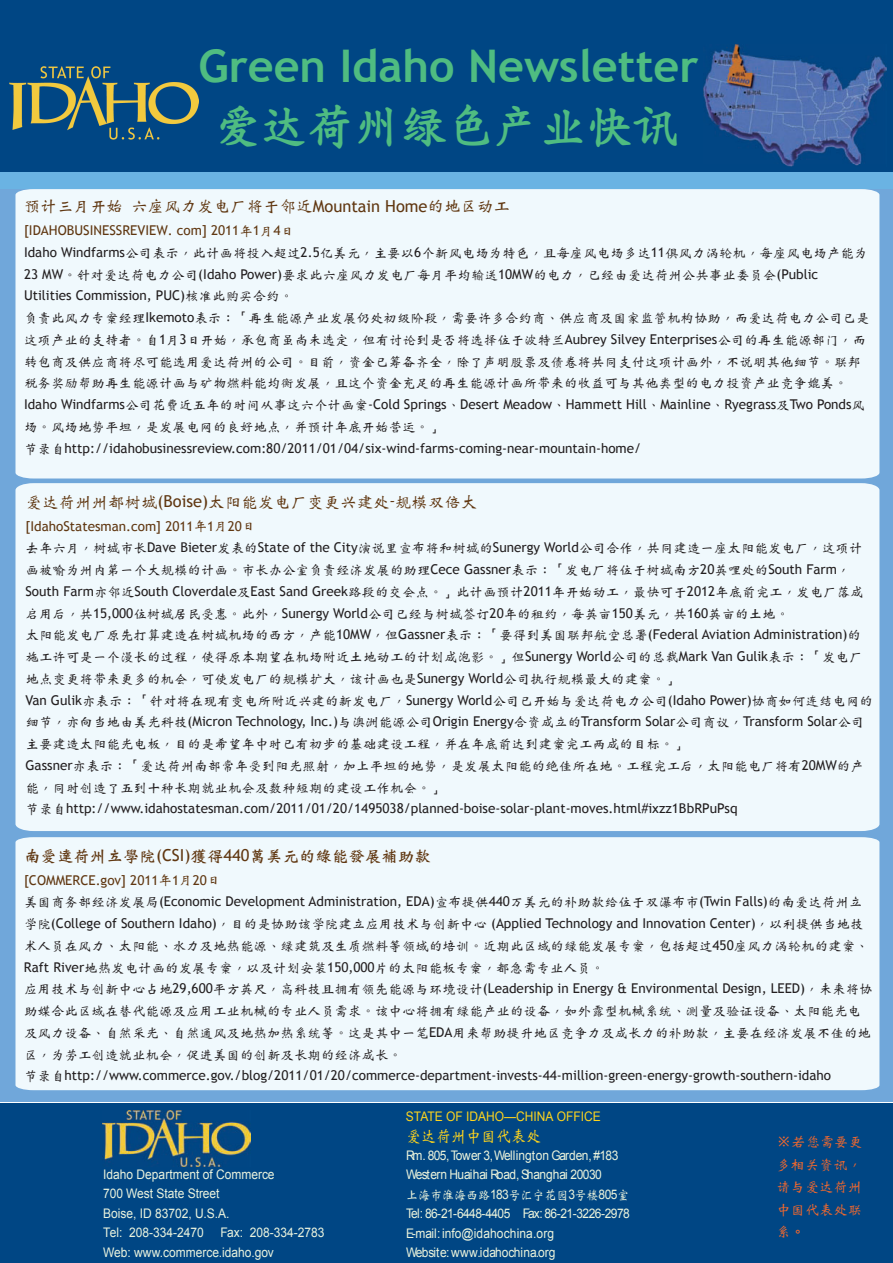
<style>
.page{position:relative;width:893px;height:1263px;background:#fff}
.page>*{position:absolute;margin:0;border:0;box-sizing:border-box;transform-origin:0 0}
.t1{font:46.5px "Han Wang Kai Bold Gb 5";color:#4fbc81}
.t2{font:700 45px "Trebuchet MS";color:#4fbc81}
.t3{font:16.5px "Han Wang Wei Bei Medium Gb 5";color:#603711}
.t4{font:16.5px "DF Wei Bei Md HK BF";color:#603711}
.t5{font:16.5px "Han Wang Wei Bei Medium Gb 5";color:#fed41d;scale:.91 1}
.t6{font:14.25px/22.5px "Han Wang Wei Bei Medium Gb 5";color:#f2682e;text-align:justify}
.t7{font:13.5px/21.8px "Han Wang Wei Bei Medium Gb 5";color:#231f20}
.t8{font:13.5px/21.6px "Trebuchet MS";color:#231f20}
.t9{font:13.5px "Trebuchet MS";color:#603711}
.t10{font:13.2px/19.5px "Arial";color:#eaf3de;scale:.91 1}
.t11{font:13.2px/19.5px "Arial";letter-spacing:-.005em;color:#ecf4dc;scale:.91 1}
.t12{font:13.2px/19.5px "Arial";letter-spacing:-.045em;color:#ecf4dc;scale:.91 1}
.t13{font:13.2px "Arial";color:#fed41d;scale:.91 1}
.t14{font:13.2px "Han Wang Wei Bei Medium Gb 5";color:#ecf4dc;scale:.91 1}
.s1{font-family:"Trebuchet MS"}
.s2{font-family:"Han Wang Wei Bei Medium Gb 5"}
.s3{color:#603711}
.s4{font-family:"Han Wang Wei Bei Medium Gb 5";color:#603711}
.s5{font-family:"Arial"}
.s6{font-family:"DF Wei Bei Md HK BF";font-size:15px}
.s7{font-family:"DF Wei Bei Md HK BF"}
</style>
<div class="page">
<div style="left:0;top:0;width:893px;height:182px;background:#004684"></div>
<div style="left:0;top:1114px;width:893px;height:149px;background:#004684"></div>
<div style="left:0;top:1103px;width:893px;height:29px;background:#004684"></div>
<img style="left:9px;top:66px;width:190px;height:73px">
<img style="left:103px;top:1110px;width:147px;height:57px">
<img style="left:704px;top:45px;width:182px;height:122px">
<div style="left:0;top:189px;width:893px;height:913px;background:#70a7da"></div>
<div style="left:0;top:172px;width:893px;height:17px;background:#6ab3e3"></div>
<div style="left:15px;top:189px;width:864px;height:289px;background:#f0f9fd"></div>
<div style="left:15px;top:483px;width:864px;height:348px;background:#f0f9fd"></div>
<div style="left:15px;top:837px;width:864px;height:253px;background:#f0f9fd"></div>
<h2 class="t2" style="left:198px;top:38px;width:502px">Green Idaho Newsletter</h2>
<h1 class="t1" style="left:214px;top:101px;width:466px">愛達荷州綠色產業快訊</h1>
<p class="t3" style="left:24px;top:197px;width:488px">預計三月開始 六座風力發電廠將於鄰近<span class="s1">Mountain Home</span>的地區動工</p>
<p class="t9" style="left:24px;top:223px;width:272px">[IDAHOBUSINESSREVIEW. com] 2011<span class="s2">年</span>1<span class="s2">月</span>4<span class="s2">日</span></p>
<p class="t7" style="left:24px;top:242px;width:845px"><span class="s1">Idaho Windfarms</span>公司表示，此計畫將投入超過<span class="s1">2.5</span>億美元，主要以<span class="s1">6</span>個新風電場為特色，且每座風電場多達<span class="s1">11</span>俱風力渦輪機，每座風電場產能為<br><span class="s1">23 MW</span>。針對愛達荷電力公司<span class="s1">(Idaho Power)</span>要求此六座風力發電廠每月平均輸送<span class="s1">10MW</span>的電力，已經由愛達荷州公共事業委員會<span class="s1">(Public</span></p>
<p class="t8" style="left:24px;top:285px;width:271px">Utilities Commission, PUC)<span class="s2">核准此購買合約。</span></p>
<p class="t7" style="left:24px;top:307px;width:847px">負責此風力專案經理<span class="s1">Ikemoto</span>表示：「再生能源產業發展仍處初級階段，需要許多合約商、供應商及國家監管機構協助，而愛達荷電力公司已是這項產業的支持者。自<span class="s1">1</span>月<span class="s1">3</span>日開始，承包商雖尚未選定，但有討論到是否將選擇位於波特蘭<span class="s1">Aubrey Silvey Enterprises</span>公司的再生能源部門，而轉包商及供應商將盡可能選用愛達荷州的公司。目前，資金已籌備齊全，除了聲明股票及債卷將共同支付這項計畫外，不說明其他細節。聯邦稅務獎勵幫助再生能源計畫與礦物燃料能均衡發展，且這個資金充足的再生能源計畫所帶來的收益可與其他類型的電力投資產業競爭媲美。</p>
<p class="t8" style="left:24px;top:394px;width:843px">Idaho Windfarms<span class="s2">公司花費近五年的時間從事這六個計畫案</span>-Cold Springs<span class="s2">、</span>Desert Meadow<span class="s2">、</span>Hammett Hill<span class="s2">、</span>Mainline<span class="s2">、</span>Ryegrass<span class="s2">及</span>Two Ponds<span class="s2">風</span></p>
<p class="t7" style="left:24px;top:416px;width:420px">場。風場地勢平坦，是發展電網的良好地點，並預計年底開始營運。」</p>
<p class="t8" style="left:24px;top:437px;width:619px"><span class="s2">節錄自</span>http://idahobusinessreview.com:80/2011/01/04/six-wind-farms-coming-near-mountain-home/</p>
<p class="t3" style="left:26px;top:493px;width:453px">愛達荷州州都樹城<span class="s1">(Boise)</span>太陽能發電廠變更興建處-規模雙倍大</p>
<p class="t9" style="left:26px;top:518px;width:231px">[IdahoStatesman.com] 2011<span class="s2">年</span>1<span class="s2">月</span>20<span class="s2">日</span></p>
<p class="t7" style="left:26px;top:537px;width:839px">去年六月，樹城市長<span class="s1">Dave Bieter</span>發表的<span class="s1">State of the City</span>演說裡宣佈將和樹城的<span class="s1">Sunergy World</span>公司合作，共同建造一座太陽能發電廠，這項計畫被喻為州內第一個大規模的計畫。市長辦公室負責經濟發展的助理<span class="s1">Cece Gassner</span>表示：「發電廠將位於樹城南方<span class="s1">20</span>英哩處的<span class="s1">South Farm</span>，</p>
<p class="t8" style="left:26px;top:580px;width:840px">South Farm<span class="s2">亦鄰近</span>South Cloverdale<span class="s2">及</span>East Sand Greek<span class="s2">路段的交會點。」此計畫預計</span>2011<span class="s2">年開始動工，最快可於</span>2012<span class="s2">年底前完工，發電廠落成</span></p>
<p class="t7" style="left:26px;top:602px;width:765px">啟用後，共<span class="s1">15,000</span>位樹城居民受惠。此外，<span class="s1">Sunergy World</span>公司已經與樹城簽訂<span class="s1">20</span>年的租約，每英畝<span class="s1">150</span>美元，共<span class="s1">160</span>英畝的土地。</p>
<p class="t8" style="left:26px;top:624px;width:837px"><span class="s2">太陽能發電廠原先打算建造在樹城機場的西方，產能</span>10MW<span class="s2">，但</span>Gassner<span class="s2">表示：「要得到美國聯邦航空總署</span>(Federal Aviation Administration)<span class="s2">的</span></p>
<p class="t7" style="left:26px;top:646px;width:849px">施工許可是一個漫長的過程，使得原本期望在機場附近土地動工的計劃成泡影。」但<span class="s1">Sunergy World</span>公司的總裁<span class="s1">Mark Van Gulik</span>表示：「發電廠地點變更將帶來更多的機會，可使發電廠的規模擴大，該計畫也是<span class="s1">Sunergy World</span>公司執行規模最大的建案。」<br><span class="s1">Van Gulik</span>亦表示：「針對將在現有變電所附近興建的新發電廠，<span class="s1">Sunergy World</span>公司已開始與愛達荷電力公司<span class="s1">(Idaho Power)</span>協商如何連結電網的</p>
<p class="t8" style="left:26px;top:711px;width:840px"><span class="s2">細節，亦向當地由美光科技</span>(Micron Technology, Inc.)<span class="s2">與澳洲能源公司</span>Origin Energy<span class="s2">合資成立的</span>Transform Solar<span class="s2">公司商議，</span>Transform Solar<span class="s2">公司</span></p>
<p class="t7" style="left:26px;top:733px;width:840px">主要建造太陽能光電板，目的是希望年中時已有初步的基礎建設工程，並在年底前達到建案完工兩成的目標。」<br><span class="s1">Gassner</span>亦表示：「愛達荷州南部常年受到陽光照射，加上平坦的地勢，是發展太陽能的絕佳所在地。工程完工後，太陽能電廠將有<span class="s1">20MW</span>的產能，同時創造了五到十種長期就業機會及數種短期的建設工作機會。」</p>
<p class="t8" style="left:26px;top:798px;width:714px"><span class="s2">節錄自</span>http://www.idahostatesman.com/2011/01/20/1495038/planned-boise-solar-plant-moves.html#ixzz1BbRPuPsq</p>
<p class="t4" style="left:24px;top:847px;width:408px">南愛達荷州立學院<span class="s1">(CSI)</span>獲得<span class="s1">440</span>萬美元的綠能發展補助款</p>
<p class="t8" style="left:24px;top:870px;width:841px"><span class="s3">[COMMERCE.gov] 2011</span><span class="s4">年</span><span class="s3">1</span><span class="s4">月</span><span class="s3">20</span><span class="s4">日<br></span><span class="s2">美國商務部經濟發展局</span>(Economic Development Administration, EDA)<span class="s2">宣佈提供</span>440<span class="s2">萬美元的補助款給位於雙瀑布市</span>(Twin Falls)<span class="s2">的南愛達荷州立學院</span>(College of Southern Idaho)<span class="s2">，目的是協助該學院建立應用技術與創新中心</span> (Applied Technology and Innovation Center)<span class="s2">，以利提供當地技</span></p>
<p class="t7" style="left:24px;top:935px;width:846px">術人員在風力、太陽能、水力及地熱能源、綠建築及生質燃料等領域的培訓。近期此區域的綠能發展專案，包括超過<span class="s1">450</span>座風力渦輪機的建案、<br><span class="s1">Raft River</span>地熱發電計畫的發展專案，以及計劃安裝<span class="s1">150,000</span>片的太陽能板專案，都急需專業人員。</p>
<p class="t8" style="left:24px;top:978px;width:850px"><span class="s2">應用技術與創新中心佔地</span>29,600<span class="s2">平方英尺，高科技且擁有領先能源與環境設計</span>(Leadership in Energy &amp; Environmental Design, LEED)<span class="s2">，未來將協</span></p>
<p class="t7" style="left:24px;top:1000px;width:848px">助媒合此區域在替代能源及應用工業機械的專業人員需求。該中心將擁有綠能產業的設備，如外露型機械系統、測量及驗證設備、太陽能光電及風力設備、自然採光、自然通風及地熱加熱系統等。這是其中一筆<span class="s1">EDA</span>用來幫助提升地區競爭力及成長力的補助款，主要在經濟發展不佳的地區，為勞工創造就業機會，促進美國的創新及長期的經濟成長。</p>
<p class="t8" style="left:24px;top:1065px;width:809px"><span class="s2">節錄自</span>http://www.commerce.gov./blog/2011/01/20/commerce-department-invests-44-million-green-energy-growth-southern-idaho</p>
<p class="t10" style="left:103px;top:1164px;width:190px">Idaho Department of Commerce<br>700 West State Street<br>Boise, ID 83702, U.S.A.<br>Tel: 208-334-2470</p>
<p class="t10" style="left:103px;top:1223px;width:245px;text-indent:117px">Fax: 208-334-2783<br>Web: www.commerce.idaho.gov</p>
<p class="t13" style="left:406px;top:1108px;width:216px">STATE OF IDAHO—CHINA OFFICE</p>
<p class="t5" style="left:406px;top:1127px;width:150px">愛達荷州中國代表處</p>
<p class="t12" style="left:406px;top:1146px;width:235px">Rm. 805,Tower 3,Wellington Garden, #183<br>Western Huaihai Road, Shanghai 20030</p>
<p class="t14" style="left:406px;top:1188px;width:247px">上海市淮海西路<span class="s5">183</span>號匯寧花園<span class="s5">3</span>號樓<span class="s5">805</span>室</p>
<p class="t11" style="left:406px;top:1204px;width:248px">Tel: 86-21-6448-4405 Fax: 86-21-3226-2978<br>E-mail: info@idahochina.org<br>Website:www.idahochina.org</p>
<p class="t6" style="left:776px;top:1130px;width:88px"><span class="s6">※</span>若您需要更多相關資訊，請與愛達荷州中國代表處聯繫<span class="s7">。</span></p>
</div>
